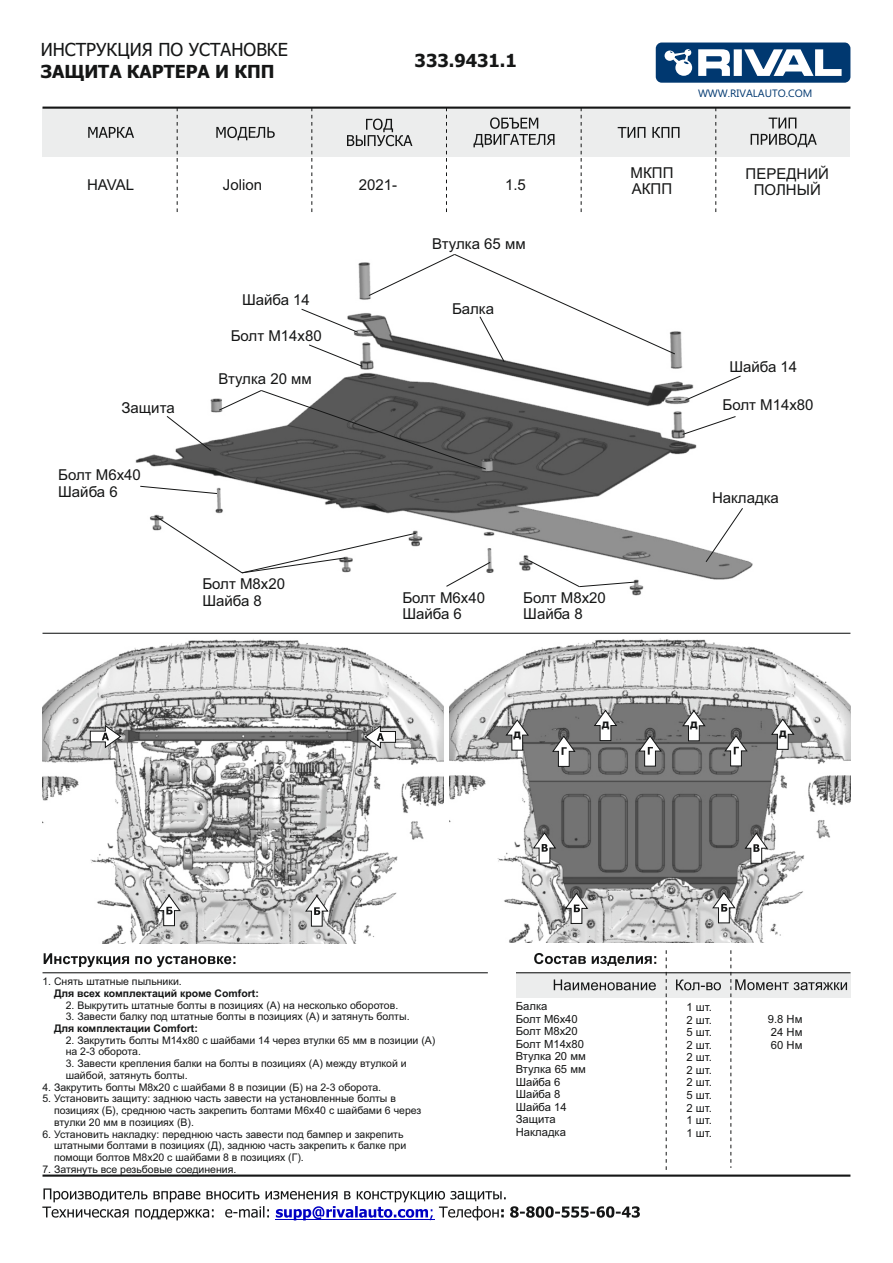
<style>
.page{position:relative;width:893px;height:1263px;background:#fff}
.page>*{position:absolute;margin:0;border:0;box-sizing:border-box;transform-origin:0 0}
.t1{font:700 18px "Tahoma";color:#151616}
.t2{font:18px "Tahoma";color:#151616}
.t3{font:15px/16.8px "Arial";color:#151616}
.t4{font:11.25px/12.6px "Arial";color:#151616;text-align:justify}
.t5{font:10.65px "Ebrima";color:#003870}
.t6{font:10.5px/11.7px "Arial";color:#151616}
.t7{font:700 10.5px "Arial";color:#151616}
.t8{font:900 9px "Arial";color:#151616}
</style>
<div class="page">
<img style="left:135px;top:331px;width:618px;height:265px">
<img style="left:450px;top:638px;width:400px;height:305px">
<img style="left:43px;top:639px;width:400px;height:304px">
<svg style="left:656px;top:43px;width:194px;height:40px"></svg>
<div style="left:516px;top:973px;width:334px;height:25px;background:#eceded"></div>
<div style="left:43px;top:108px;width:807px;height:49px;background:#eceded"></div>
<hr style="left:43px;top:107px;width:807px;height:2px;background:#151616">
<svg style="left:88px;top:127px;width:46px;height:11px"></svg>
<svg style="left:347px;top:119px;width:65px;height:27px"></svg>
<svg style="left:473px;top:117px;width:81px;height:30px"></svg>
<svg style="left:618px;top:127px;width:61px;height:11px"></svg>
<svg style="left:769px;top:118px;width:27px;height:10px"></svg>
<svg style="left:751px;top:134px;width:66px;height:13px"></svg>
<hr style="left:43px;top:1174px;width:807px;height:3px;background:#151616">
<svg style="left:42px;top:1188px;width:598px;height:32px"></svg>
<svg style="left:216px;top:127px;width:59px;height:13px"></svg>
<svg style="left:177px;top:108px;width:1px;height:104px"></svg>
<svg style="left:311px;top:108px;width:1px;height:104px"></svg>
<svg style="left:446px;top:109px;width:1px;height:103px"></svg>
<svg style="left:581px;top:108px;width:1px;height:104px"></svg>
<svg style="left:715px;top:108px;width:1px;height:104px"></svg>
<svg style="left:534px;top:953px;width:122px;height:13px"></svg>
<hr style="left:43px;top:633px;width:807px;height:1px;background:#151616">
<svg style="left:666px;top:950px;width:1px;height:220px"></svg>
<hr style="left:516px;top:972px;width:334px;height:1px;background:#151616">
<svg style="left:730px;top:950px;width:117px;height:218px"></svg>
<svg style="left:676px;top:979px;width:45px;height:11px"></svg>
<svg style="left:554px;top:979px;width:102px;height:11px"></svg>
<hr style="left:43px;top:972px;width:445px;height:1px;background:#151616">
<svg style="left:44px;top:953px;width:191px;height:14px"></svg>
<svg style="left:89px;top:724px;width:33px;height:25px"></svg>
<svg style="left:304px;top:894px;width:25px;height:33px"></svg>
<svg style="left:551px;top:735px;width:25px;height:32px"></svg>
<svg style="left:723px;top:734px;width:25px;height:33px"></svg>
<svg style="left:364px;top:724px;width:32px;height:25px"></svg>
<svg style="left:532px;top:831px;width:25px;height:33px"></svg>
<svg style="left:744px;top:832px;width:25px;height:32px"></svg>
<svg style="left:505px;top:718px;width:25px;height:33px"></svg>
<svg style="left:166px;top:415px;width:46px;height:37px"></svg>
<svg style="left:684px;top:375px;width:58px;height:26px"></svg>
<svg style="left:300px;top:254px;width:376px;height:113px"></svg>
<svg style="left:682px;top:415px;width:55px;height:20px"></svg>
<svg style="left:705px;top:507px;width:39px;height:56px"></svg>
<svg style="left:445px;top:561px;width:46px;height:26px"></svg>
<svg style="left:218px;top:389px;width:269px;height:81px"></svg>
<svg style="left:524px;top:557px;width:115px;height:31px"></svg>
<svg style="left:139px;top:485px;width:79px;height:9px"></svg>
<svg style="left:155px;top:515px;width:262px;height:59px"></svg>
<svg style="left:157px;top:894px;width:25px;height:32px"></svg>
<svg style="left:564px;top:892px;width:25px;height:32px"></svg>
<svg style="left:711px;top:891px;width:25px;height:33px"></svg>
<svg style="left:638px;top:734px;width:24px;height:33px"></svg>
<svg style="left:593px;top:709px;width:25px;height:32px"></svg>
<svg style="left:681px;top:709px;width:25px;height:33px"></svg>
<svg style="left:770px;top:718px;width:25px;height:32px"></svg>
<h1 class="t2" style="left:41px;top:42px;width:249px">ИНСТРУКЦИЯ ПО УСТАНОВКЕ</h1>
<h1 class="t1" style="left:41px;top:64px;width:235px">ЗАЩИТА КАРТЕРА И КПП</h1>
<h1 class="t1" style="left:415px;top:53px;width:104px">333.9431.1</h1>
<h2 class="t3" style="left:87px;top:178px;width:48px">HAVAL</h2>
<h2 class="t3" style="left:223px;top:178px;width:41px">Jolion</h2>
<h2 class="t3" style="left:359px;top:178px;width:40px">2021-</h2>
<h2 class="t3" style="left:505px;top:178px;width:22px">1.5</h2>
<h2 class="t3" style="left:122px;top:401px;width:55px">Защита</h2>
<h2 class="t3" style="left:58px;top:468px;width:84px">Болт М6х40<br>Шайба 6</h2>
<h2 class="t3" style="left:242px;top:293px;width:69px">Шайба 14</h2>
<h2 class="t3" style="left:231px;top:329px;width:93px">Болт М14х80</h2>
<h2 class="t3" style="left:219px;top:372px;width:95px">Втулка 20 мм</h2>
<h2 class="t3" style="left:432px;top:236px;width:95px">Втулка 65 мм</h2>
<h2 class="t3" style="left:452px;top:302px;width:44px">Балка</h2>
<p class="t5" style="left:698px;top:89px;width:116px">WWW.RIVALAUTO.COM</p>
<h2 class="t3" style="left:631px;top:165px;width:44px">МКПП<br>АКПП</h2>
<h2 class="t3" style="left:746px;top:166px;width:85px;text-align:center">ПЕРЕДНИЙ<br>ПОЛНЫЙ</h2>
<h2 class="t3" style="left:729px;top:360px;width:69px">Шайба 14</h2>
<h2 class="t3" style="left:723px;top:398px;width:93px">Болт М14х80</h2>
<h2 class="t3" style="left:712px;top:490px;width:68px">Накладка</h2>
<h2 class="t3" style="left:202px;top:577px;width:84px">Болт М8х20<br>Шайба 8</h2>
<h2 class="t3" style="left:402px;top:590px;width:84px">Болт М6х40<br>Шайба 6</h2>
<h2 class="t3" style="left:523px;top:590px;width:84px">Болт М8х20<br>Шайба 8</h2>
<p class="t8" style="left:513px;top:731px;width:9px">Д</p>
<p class="t8" style="left:602px;top:722px;width:9px">Д</p>
<p class="t8" style="left:690px;top:722px;width:9px">Д</p>
<p class="t8" style="left:779px;top:730px;width:9px">Д</p>
<p class="t6" style="left:42px;top:976px;width:141px">1. Снять штатные пыльники.</p>
<p class="t7" style="left:54px;top:989px;width:206px">Для всех комплектаций кроме Comfort:</p>
<p class="t6" style="left:66px;top:1000px;width:334px">2. Выкрутить штатные болты в позициях (А) на несколько оборотов.</p>
<p class="t6" style="left:66px;top:1012px;width:345px">3. Завести балку под штатные болты в позициях (А) и затянуть болты.</p>
<p class="t7" style="left:54px;top:1024px;width:145px">Для комплектации Comfort:</p>
<p class="t6" style="left:66px;top:1035px;width:371px">2. Закрутить болты М14х80 с шайбами 14 через втулки 65 мм в позиции (А) на 2-3 оборота.</p>
<p class="t6" style="left:66px;top:1058px;width:342px">3. Завести крепления балки на болты в позициях (А) между втулкой и шайбой, затянуть болты.</p>
<p class="t6" style="left:42px;top:1082px;width:340px">4. Закрутить болты М8х20 с шайбами 8 в позиции (Б) на 2-3 оборота.</p>
<p class="t6" style="left:54px;top:1094px;width:369px;text-indent:-12px">5. Установить защиту: заднюю часть завести на установленные болты в позициях (Б), среднюю часть закрепить болтами М6х40 с шайбами 6 через втулки 20 мм в позициях (В).</p>
<p class="t6" style="left:54px;top:1129px;width:354px;text-indent:-12px">6. Установить накладку: переднюю часть завести под бампер и закрепить штатными болтами в позициях (Д), заднюю часть закрепить к балке при помощи болтов М8х20 с шайбами 8 в позициях (Г).</p>
<p class="t6" style="left:42px;top:1164px;width:196px">7. Затянуть все резьбовые соединения.</p>
<p class="t4" style="left:516px;top:1001px;width:72px;text-align:left">Балка<br>Болт М6х40<br>Болт М8х20<br>Болт М14х80<br>Втулка 20 мм<br>Втулка 65 мм<br>Шайба 6<br>Шайба 8<br>Шайба 14<br>Защита<br>Накладка</p>
<p class="t4" style="left:686px;top:1002px;width:27px">1 шт.<br>2 шт.<br>5 шт.<br>2 шт.<br>2 шт.<br>2 шт.<br>2 шт.<br>5 шт.<br>2 шт.<br>1 шт.<br>1 шт.</p>
<p class="t4" style="left:768px;top:1014px;width:36px">9.8 Нм 24 Нм 60 Нм</p>
</div>
